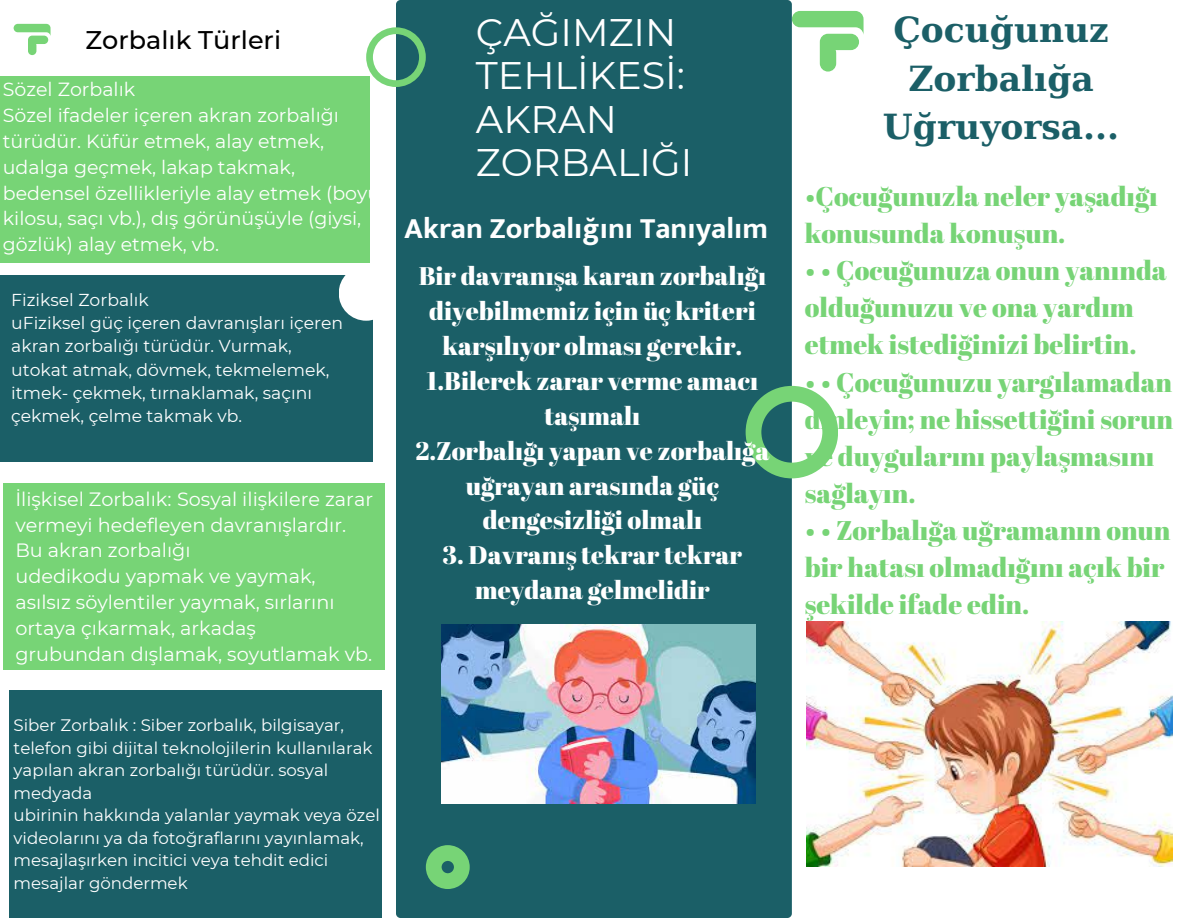
<style>
.page{position:relative;width:1188px;height:918px;background:#fff}
.page>*{position:absolute;margin:0;border:0;box-sizing:border-box;transform-origin:0 0}
.t1{font:38.4px/43.2px "Montserrat";color:#fff}
.t2{font:700 34.5px/48.3px "DejaVu Serif";color:#1b5f67;text-align:center}
.t3{font:700 30px "Mukta Mahee";color:#fff}
.t4{font:27px/37.2px "Abril Fatface";color:#77d476}
.t5{font:25.5px/34.8px "Abril Fatface";color:#fff;text-align:center}
.t6{font:500 25.5px "Montserrat";color:#000}
.t7{font:19.2px/25.8px "Montserrat";color:#fff}
.t8{font:19.05px/25.8px "Montserrat";color:#fff}
.t9{font:17.25px/23.2px "Montserrat";color:#fff}
.t10{font:16.65px/22.5px "Montserrat";color:#fff}
.t11{font:15.15px "Montserrat";color:#fff}
</style>
<div class="page">
<svg style="left:792px;top:11px;width:72px;height:61px"></svg>
<div style="left:396px;top:0;width:396px;height:918px;background:#1b5f67;border-radius:5px"></div>
<svg style="left:366px;top:27px;width:60px;height:60px"></svg>
<svg style="left:426px;top:845px;width:44px;height:44px"></svg>
<svg style="left:746px;top:386px;width:92px;height:92px"></svg>
<svg style="left:14px;top:24px;width:37px;height:31px"></svg>
<div style="left:1px;top:275px;width:372px;height:186px;background:#1b5f67"></div>
<div style="left:0;top:76px;width:370px;height:187px;background:#77d476"></div>
<div style="left:3px;top:483px;width:381px;height:187px;background:#77d476"></div>
<div style="left:339px;top:266px;width:55px;height:55px;background:#fff;border-radius:50%"></div>
<img style="left:441px;top:625px;width:314px;height:178px">
<div style="left:9px;top:691px;width:373px;height:227px;background:#1b5f67"></div>
<img style="left:807px;top:621px;width:365px;height:246px">
<h2 class="t6" style="left:86px;top:24px;width:193px">Zorbalık Türleri</h2>
<p class="t8" style="left:3px;top:76px;width:134px">Sözel Zorbalık</p>
<h5 class="t8" style="left:3px;top:102px;width:338px">Sözel ifadeler içeren akran zorbalığı türüdür. Küfür etmek, alay etmek,</h5>
<p class="t8" style="left:3px;top:154px;width:383px">udalga geçmek, lakap takmak, bedensel özelli kleriyle alay etmek (boyu, ki losu, saçı vb.), dış görünüşüyle (giysi, gözlük) alay etmek, vb.</p>
<p class="t9" style="left:11px;top:288px;width:139px">Fizi ksel Zorbalık</p>
<p class="t9" style="left:11px;top:311px;width:333px">uFizi ksel güç içeren davranışları içeren akran zorbalığı türüdür. Vurmak,</p>
<h4 class="t9" style="left:11px;top:358px;width:320px">utokat atmak, dövmek, tekmelemek, itmek- çekmek, tırnaklamak, saçını çekmek, çelme takmak vb.</h4>
<p class="t7" style="left:15px;top:486px;width:359px">İlişkisel Zorbalık: Sosyal i lişki lere zarar vermeyi hedefleyen davranışlardır.<br>Bu akran zorbalığı</p>
<p class="t7" style="left:15px;top:563px;width:321px">udedi kodu yapmak ve yaymak, asılsız söylenti ler yaymak, sırlarını ortaya çıkarmak, arkadaş</p>
<p class="t7" style="left:15px;top:641px;width:358px">grubundan dışlamak, soyutlamak vb.</p>
<p class="t1" style="left:476px;top:11px;width:218px">ÇAĞIMZIN<br>TEHLİKESİ:<br>AKRAN<br>ZORBALIĞI</p>
<p class="t3" style="left:404px;top:210px;width:365px">Akran Zorbalığını Tanıyalım</p>
<p class="t5" style="left:415px;top:258px;width:356px">Bir davranışa karan zorbalığı diyebilmemiz için üç kriteri karşılıyor olması gerekir.<br>1.Bilerek zarar verme amacı taşımalı<br>2.Zorbalığı yapan ve zorbalığa uğrayan arasında güç dengesizliği olmalı</p>
<p class="t5" style="left:443px;top:537px;width:301px">3. Davranış tekrar tekrar meydana gelmelidir</p>
<p class="t10" style="left:14px;top:714px;width:360px">Si ber Zorbalık : Si ber zorbalık, bi lgisayar, telefon gi bi dijital teknoloji leri n kullanılarak</p>
<p class="t10" style="left:14px;top:759px;width:316px">yapılan akran zorbalığı türüdür. sosyal medyada</p>
<p class="t10" style="left:14px;top:804px;width:368px">ubi ri ni n hakkında yalanlar yaymak veya özel videolarını ya da fotoğraflarını yayınlamak,</p>
<p class="t10" style="left:14px;top:849px;width:313px">mesajlaşırken i ncitici veya tehdit edici mesajlar göndermek</p>
<h3 class="t11" style="left:43px;top:758px;width:99px">Merve Akıncı</h3>
<p class="t2" style="left:883px;top:6px;width:238px">Çocuğunuz<br>Zorbalığa<br>Uğruyorsa...</p>
<p class="t4" style="left:805px;top:177px;width:355px">•Çocuğunuzla neler yaşadığı konusunda konuşun.</p>
<p class="t4" style="left:805px;top:251px;width:363px">• • Çocuğunuza onun yanında olduğunuzu ve ona yardım etmek istediğinizi belirtin.</p>
<p class="t4" style="left:805px;top:363px;width:370px">• • Çocuğunuzu yargılamadan dinleyin; ne hissettiğini sorun ve duygularını paylaşmasını sağlayın.</p>
<p class="t4" style="left:805px;top:511px;width:367px">• • Zorbalığa uğramanın onun bir hatası olmadığını açık bir şekilde ifade edin.</p>
</div>
